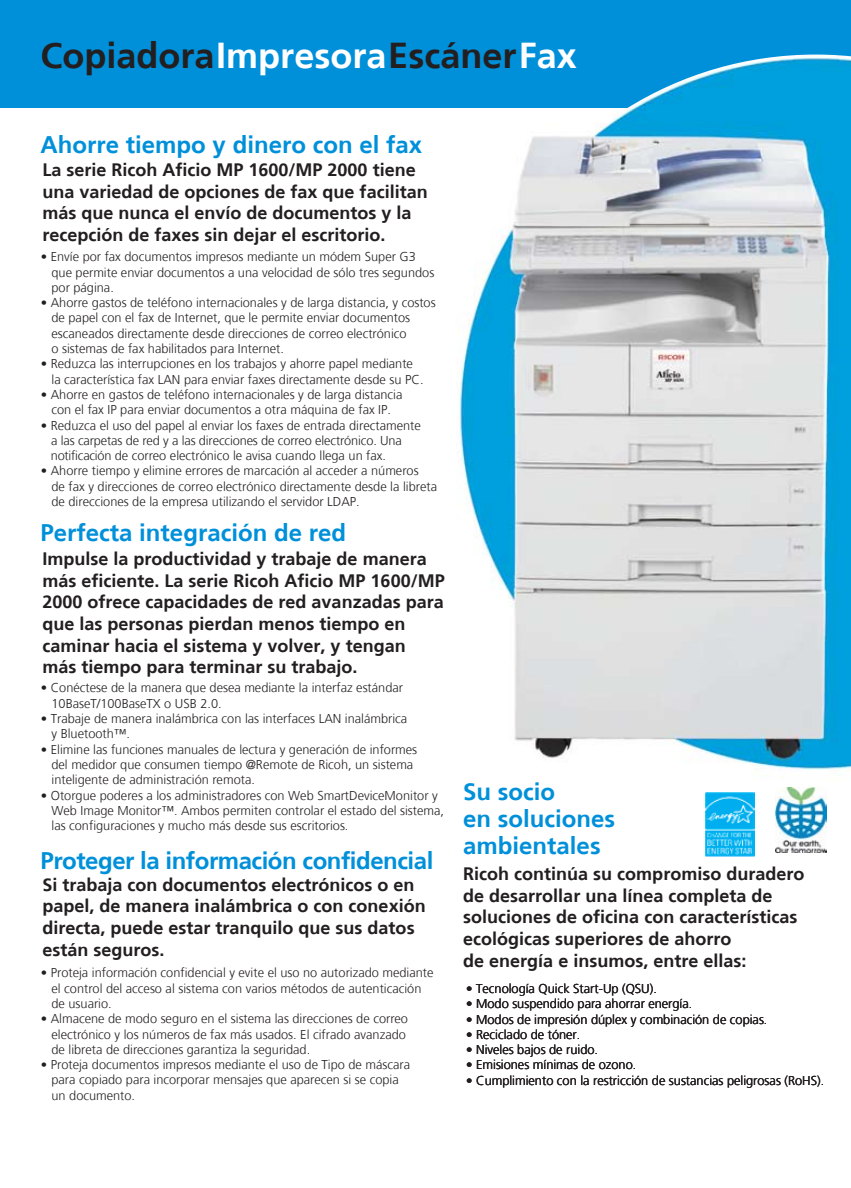
<style>
.page{position:relative;width:851px;height:1188px;background:#fff}
.page>*{position:absolute;margin:0;border:0;box-sizing:border-box;transform-origin:0 0}
.t1{font:700 36px "Frutiger";color:#231f20}
.t2{font:700 24px/27px "Frutiger";color:#0090da}
.t3{font:700 24px "Frutiger";letter-spacing:-.02em;color:#0090da}
.t4{font:700 18px/21.6px "Frutiger";color:#231f20}
.t5{font:300 12.75px/15.3px "Frutiger";color:#231f20}
.s1{color:#fff}
</style>
<div class="page">
<div style="left:0;top:0;width:850px;height:108px;background:#0090da"></div>
<img style="left:459px;top:55px;width:391px;height:722px">
<img style="left:775px;top:787px;width:51px;height:66px">
<img style="left:705px;top:792px;width:49px;height:64px">
<h1 class="t1" style="left:40px;top:34px;width:538px">Copiadora <span class="s1">Impresora</span> Escáner <span class="s1">Fax</span></h1>
<h2 class="t2" style="left:40px;top:131px;width:383px">Ahorre tiempo y dinero con el fax</h2>
<h3 class="t4" style="left:42px;top:159px;width:387px">La serie Ricoh Aficio MP 1600/MP 2000 tiene una variedad de opciones de fax que facilitan más que nunca el envío de documentos y la recepción de faxes sin dejar el escritorio.</h3>
<p class="t5" style="left:51px;top:249px;width:384px;text-indent:-11px">• Envíe por fax documentos impresos mediante un módem Super G3 que permite enviar documentos a una velocidad de sólo tres segundos por página.</p>
<p class="t5" style="left:51px;top:295px;width:385px;text-indent:-11px">• Ahorre gastos de teléfono internacionales y de larga distancia, y costos de papel con el fax de Internet, que le permite enviar documentos escaneados directamente desde direcciones de correo electrónico<br>o sistemas de fax habilitados para Internet.</p>
<p class="t5" style="left:51px;top:357px;width:373px;text-indent:-11px">• Reduzca las interrupciones en los trabajos y ahorre papel mediante la característica fax LAN para enviar faxes directamente desde su PC.</p>
<p class="t5" style="left:41px;top:387px;width:363px;text-align:center">• Ahorre en gastos de teléfono internacionales y de larga distancia con el fax IP para enviar documentos a otra máquina de fax IP.</p>
<p class="t5" style="left:51px;top:418px;width:371px;text-indent:-10px">• Reduzca el uso del papel al enviar los faxes de entrada directamente a las carpetas de red y a las direcciones de correo electrónico. Una notificación de correo electrónico le avisa cuando llega un fax.</p>
<p class="t5" style="left:51px;top:464px;width:387px;text-indent:-11px">• Ahorre tiempo y elimine errores de marcación al acceder a números<br>de fax y direcciones de correo electrónico directamente desde la libreta de direcciones de la empresa utilizando el servidor LDAP.</p>
<h2 class="t2" style="left:40px;top:519px;width:307px">Perfecta integración de red</h2>
<p class="t4" style="left:42px;top:548px;width:404px">Impulse la productividad y trabaje de manera más eficiente. La serie Ricoh Aficio MP 1600/MP 2000 ofrece capacidades de red avanzadas para que las personas pierdan menos tiempo en caminar hacia el sistema y volver, y tengan<br>más tiempo para terminar su trabajo.</p>
<p class="t5" style="left:51px;top:681px;width:353px;text-indent:-11px">• Conéctese de la manera que desea mediante la interfaz estándar<br>10BaseT/100BaseTX o USB 2.0.</p>
<p class="t5" style="left:51px;top:711px;width:357px;text-indent:-11px">• Trabaje de manera inalámbrica con las interfaces LAN inalámbrica y Bluetooth™.</p>
<p class="t5" style="left:51px;top:742px;width:367px;text-indent:-11px">• Elimine las funciones manuales de lectura y generación de informes del medidor que consumen tiempo @Remote de Ricoh, un sistema inteligente de administración remota.</p>
<p class="t5" style="left:51px;top:788px;width:394px;text-indent:-11px">• Otorgue poderes a los administradores con Web SmartDeviceMonitor y<br>Web Image Monitor™. Ambos permiten controlar el estado del sistema, las configuraciones y mucho más desde sus escritorios.</p>
<h2 class="t2" style="left:463px;top:778px;width:153px">Su socio<br>en soluciones ambientales</h2>
<h2 class="t3" style="left:40px;top:847px;width:394px">Proteger la información confidencial</h2>
<h3 class="t4" style="left:42px;top:874px;width:385px">Si trabaja con documentos electrónicos o en papel, de manera inalámbrica o con conexión directa, puede estar tranquilo que sus datos están seguros.</h3>
<h3 class="t4" style="left:463px;top:863px;width:342px">Ricoh continúa su compromiso duradero de desarrollar una línea completa de soluciones de oficina con características ecológicas superiores de ahorro<br>de energía e insumos, entre ellas:</h3>
<p class="t5" style="left:51px;top:966px;width:383px;text-indent:-11px">• Proteja información confidencial y evite el uso no autorizado mediante el control del acceso al sistema con varios métodos de autenticación de usuario.</p>
<p class="t5" style="left:51px;top:1011px;width:358px;text-indent:-11px">• Almacene de modo seguro en el sistema las direcciones de correo electrónico y los números de fax más usados. El cifrado avanzado de libreta de direcciones garantiza la seguridad.</p>
<p class="t5" style="left:51px;top:1057px;width:360px;text-indent:-11px">• Proteja documentos impresos mediante el uso de Tipo de máscara para copiado para incorporar mensajes que aparecen si se copia un documento.</p>
<p class="t5" style="left:466px;top:981px;width:192px">• Tecnología Quick Start-Up (QSU).</p>
<p class="t5" style="left:466px;top:996px;width:228px">• Modo suspendido para ahorrar energía.</p>
<p class="t5" style="left:466px;top:1012px;width:303px">• Modos de impresión dúplex y combinación de copias.</p>
<p class="t5" style="left:466px;top:1027px;width:116px">• Reciclado de tóner.</p>
<p class="t5" style="left:466px;top:1042px;width:133px">• Niveles bajos de ruido.</p>
<p class="t5" style="left:466px;top:1058px;width:172px">• Emisiones mínimas de ozono.</p>
<p class="t5" style="left:466px;top:1073px;width:359px">• Cumplimiento con la restricción de sustancias peligrosas (RoHS).</p>
</div>
